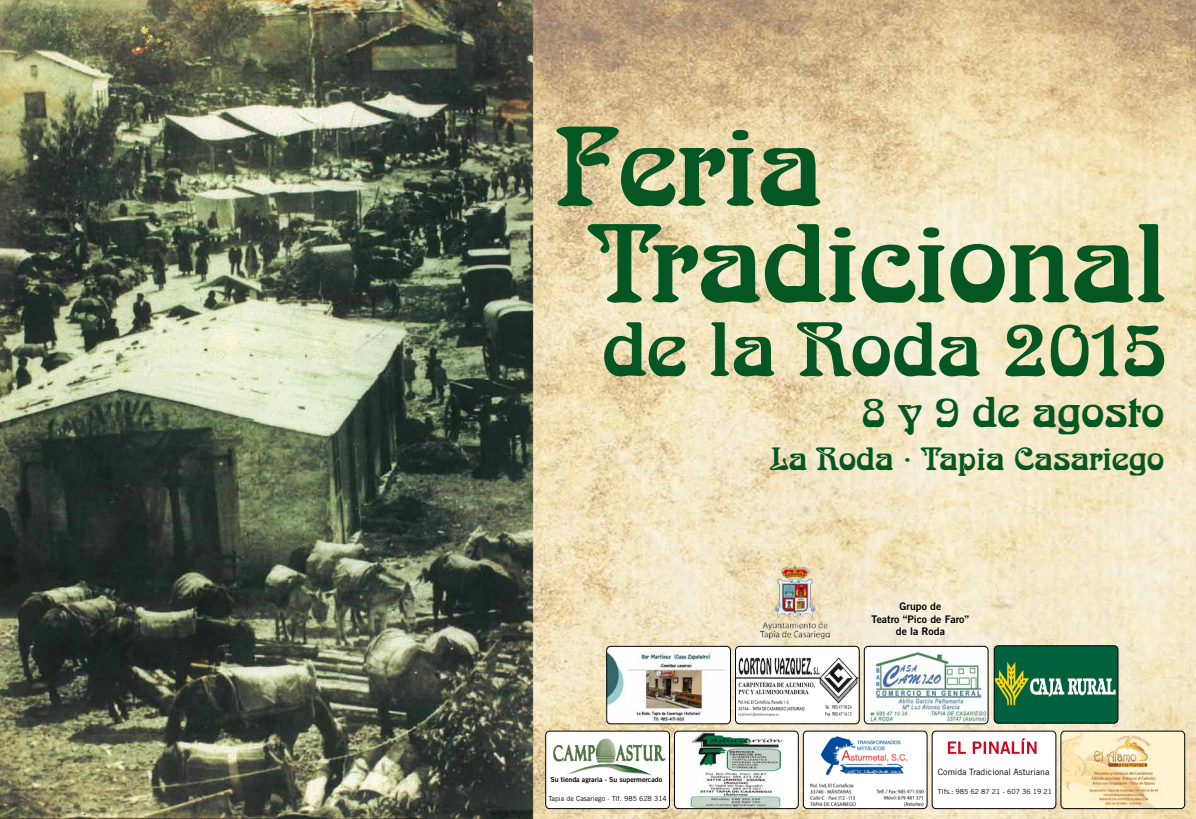
<style>
.page{position:relative;width:1196px;height:819px;background:#fff}
.page>*{position:absolute;margin:0;border:0;box-sizing:border-box;transform-origin:0 0}
.t1{font:42px "Arnold Boecklin";color:#045722}
.t2{font:31.5px "Arnold Boecklin";color:#045722}
.t3{font:10.5px/12.6px "Trade Gothic Bold Two";color:#000;text-align:center}
.t4{font:8.75px "Trade Gothic";color:#000}
.t5{font:7px "Trade Gothic";color:#000}
.t6{font:7px "Trade Gothic Bold Two";color:#000}
</style>
<div class="page">
<img style="left:0;top:0;width:1196px;height:819px">
<div style="left:545px;top:731px;width:124px;height:77px;background:#fff;border-radius:4px"></div>
<img style="left:545px;top:731px;width:123px;height:45px">
<div style="left:545px;top:730px;width:125px;height:79px;border:1px solid #000;border-radius:4px"></div>
<div style="left:674px;top:731px;width:124px;height:77px;background:#fff;border-radius:4px"></div>
<img style="left:689px;top:732px;width:94px;height:75px">
<div style="left:674px;top:730px;width:124px;height:79px;border:1px solid #000;border-radius:4px"></div>
<img style="left:803px;top:731px;width:124px;height:77px">
<div style="left:803px;top:730px;width:124px;height:79px;border:1px solid #000;border-radius:4px"></div>
<div style="left:932px;top:731px;width:123px;height:77px;background:#fff;border-radius:4px"></div>
<div style="left:931px;top:730px;width:125px;height:79px;border:1px solid #000;border-radius:4px"></div>
<img style="left:1060px;top:731px;width:123px;height:77px">
<div style="left:1060px;top:730px;width:125px;height:79px;border:1px solid #000;border-radius:4px"></div>
<img style="left:606px;top:646px;width:124px;height:77px">
<div style="left:606px;top:646px;width:125px;height:78px;border:1px solid #000;border-radius:4px"></div>
<img style="left:735px;top:646px;width:123px;height:76px">
<div style="left:735px;top:646px;width:124px;height:78px;border:1px solid #000;border-radius:4px"></div>
<img style="left:864px;top:646px;width:124px;height:77px">
<div style="left:864px;top:646px;width:124px;height:78px;border:1px solid #000;border-radius:4px"></div>
<svg style="left:947px;top:738px;width:89px;height:15px"></svg>
<img style="left:994px;top:646px;width:124px;height:77px">
<div style="left:993px;top:645px;width:125px;height:78px;border:1px solid #000;border-radius:4px"></div>
<svg style="left:556px;top:126px;width:264px;height:80px;background:#8ba172"></svg>
<svg style="left:587px;top:224px;width:577px;height:79px;background:#91ab7f"></svg>
<svg style="left:604px;top:322px;width:560px;height:54px;background:#96ae84"></svg>
<img style="left:760px;top:561px;width:69px;height:78px">
<p class="t6" style="left:550px;top:774px;width:113px">Su tienda agraria - Su supermercado</p>
<p class="t5" style="left:548px;top:794px;width:120px">Tapia de Casariego · Tlf. 985 628 314</p>
<h1 class="t1" style="left:861px;top:388px;width:305px">8 y 9 de agosto</h1>
<h2 class="t2" style="left:770px;top:441px;width:395px">La Roda · Tapia Casariego</h2>
<h3 class="t3" style="left:871px;top:600px;width:99px">Grupo de<br>Teatro “Pico de Faro” de la Roda</h3>
<p class="t4" style="left:938px;top:766px;width:113px">Comida Tradicional Asturiana</p>
<p class="t5" style="left:938px;top:787px;width:116px">Tlfs.: 985 62 87 21 - 607 36 19 21</p>
</div>
